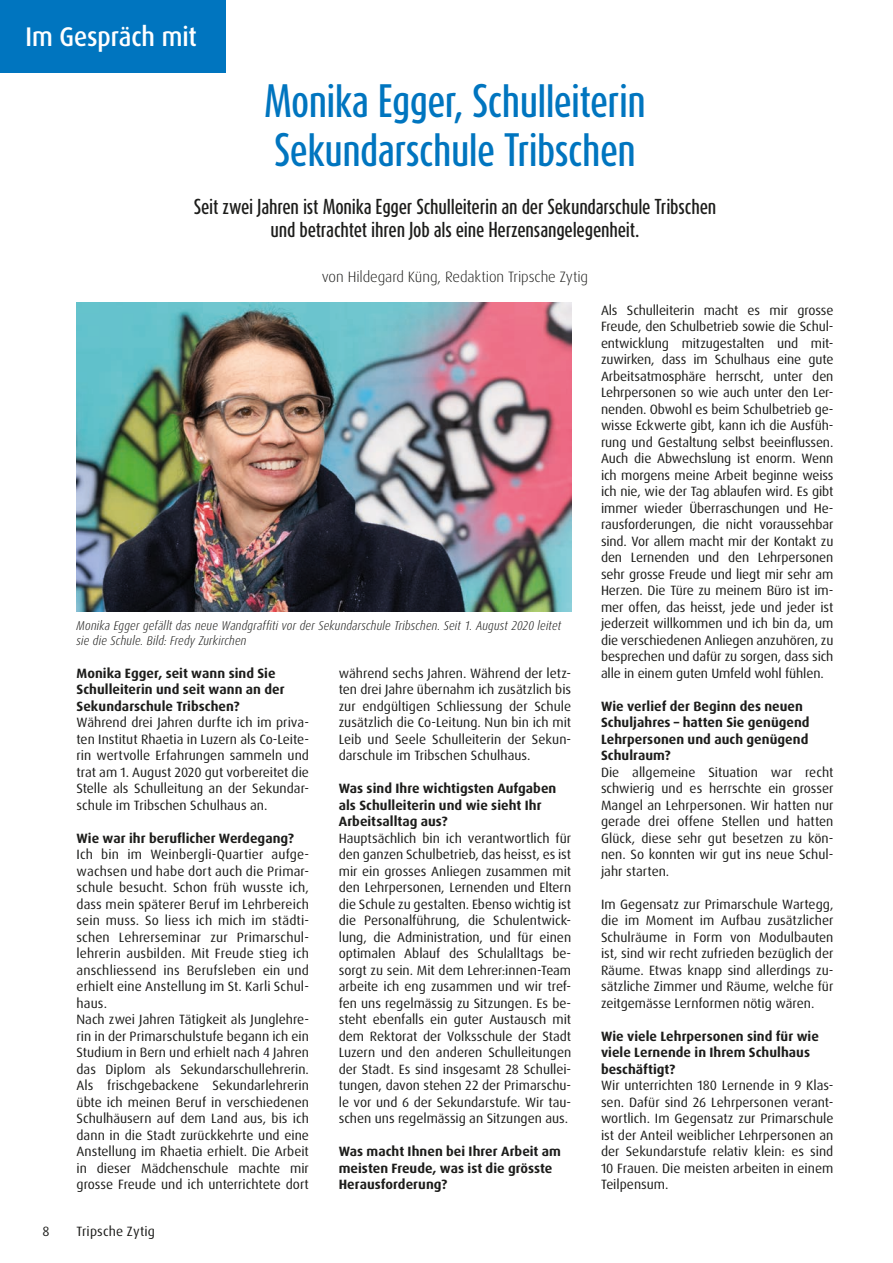
<style>
.page{position:relative;width:893px;height:1263px;background:#fff}
.page>*{position:absolute;margin:0;border:0;box-sizing:border-box;transform-origin:0 0}
.Titel{font:500 39px "Dax Compact Pro";letter-spacing:-.015em;color:#0075bf}
.Inhalt{font:500 27px "Dax Pro";letter-spacing:-.005em;color:#fff;scale:.9 1}
.Lead{font:500 18px/22.5px "Dax Compact Pro";letter-spacing:-.01em;color:#1d1d1b;text-align:center}
.Autor{font:300 15px "Dax";letter-spacing:-.005em;color:#1d1d1b}
.Grundtext{font:13.5px/16.5px "Dax Pro";color:#1d1d1b;text-align:justify}
.Grundtext-2{font:700 13.5px/16.5px "Dax Pro";letter-spacing:.005em;color:#1d1d1b}
.Bildunterschrift{font:italic 300 condensed 12.75px/15px "Dax Pro";letter-spacing:.01em;color:#1d1d1b}
</style>
<div class="page">
<img style="left:77px;top:302px;width:494px;height:310px">
<div style="left:0;top:0;width:225px;height:72px;background:#0075bf"></div>
<p class="Inhalt" style="left:26px;top:19px;width:192px">Im Gespräch mit</p>
<p class="Titel" style="left:264px;top:75px;width:383px">Monika Egger, Schulleiterin</p>
<p class="Titel" style="left:274px;top:124px;width:363px">Sekundarschule Tribschen</p>
<p class="Lead" style="left:194px;top:195px;width:524px">Seit zwei Jahren ist Monika Egger Schulleiterin an der Sekundarschule Tribschen und betrachtet ihren Job als eine Herzensangelegenheit.</p>
<p class="Autor" style="left:322px;top:268px;width:268px">von Hildegard Küng, Redaktion Tripsche Zytig</p>
<p class="Bildunterschrift" style="left:77px;top:618px;width:486px">Monika Egger gefällt das neue Wandgraffiti vor der Sekundarschule Tribschen. Seit 1. August 2020 leitet sie die Schule. Bild: Fredy Zurkirchen</p>
<p class="Grundtext-2" style="left:77px;top:665px;width:210px">Monika Egger, seit wann sind Sie<br>Schulleiterin und seit wann an der<br>Sekundarschule Tribschen?</p>
<p class="Grundtext" style="left:77px;top:714px;width:234px">Während drei Jahren durfte ich im priva&shy;ten Institut Rhaetia in Luzern als Co-Leite&shy;rin wertvolle Erfahrungen sammeln und trat am 1. August 2020 gut vorbereitet die Stelle als Schulleitung an der Sekundar&shy;schule im Tribschen Schulhaus an.</p>
<p class="Grundtext-2" style="left:77px;top:830px;width:219px">Wie war ihr beruflicher Werdegang?</p>
<p class="Grundtext" style="left:77px;top:846px;width:234px">Ich bin im Weinbergli-Quartier aufge&shy;wachsen und habe dort auch die Primar&shy;schule besucht. Schon früh wusste ich, dass mein späterer Beruf im Lehrbereich sein muss. So liess ich mich im städti&shy;schen Lehrerseminar zur Primarschul&shy;lehrerin ausbilden. Mit Freude stieg ich anschliessend ins Berufsleben ein und erhielt eine Anstellung im St. Karli Schul&shy;haus.</p>
<p class="Grundtext" style="left:77px;top:1011px;width:234px">Nach zwei Jahren Tätigkeit als Junglehre&shy;rin in der Primarschulstufe begann ich ein Studium in Bern und erhielt nach 4 Jahren das Diplom als Sekundarschullehrerin.<br>Als frischgebackene Sekundarlehrerin übte ich meinen Beruf in verschiedenen Schulhäusern auf dem Land aus, bis ich dann in die Stadt zurückkehrte und eine Anstellung im Rhaetia erhielt. Die Arbeit in dieser Mädchenschule machte mir grosse Freude und ich unterrichtete dort</p>
<p class="Grundtext" style="left:43px;top:1223px;width:9px">8</p>
<p class="Grundtext" style="left:77px;top:1223px;width:80px">Tripsche Zytig</p>
<p class="Grundtext" style="left:339px;top:665px;width:234px">während sechs Jahren. Während der letz&shy;ten drei Jahre übernahm ich zusätzlich bis zur endgültigen Schliessung der Schule zusätzlich die Co-Leitung. Nun bin ich mit Leib und Seele Schulleiterin der Sekun&shy;darschule im Tribschen Schulhaus.</p>
<p class="Grundtext-2" style="left:339px;top:780px;width:219px">Was sind Ihre wichtigsten Aufgaben als Schulleiterin und wie sieht Ihr<br>Arbeitsalltag aus?</p>
<p class="Grundtext" style="left:339px;top:830px;width:234px">Hauptsächlich bin ich verantwortlich für den ganzen Schulbetrieb, das heisst, es ist mir ein grosses Anliegen zusammen mit den Lehrpersonen, Lernenden und Eltern die Schule zu gestalten. Ebenso wichtig ist die Personalführung, die Schulentwick&shy;lung, die Administration, und für einen optimalen Ablauf des Schulalltags be&shy;sorgt zu sein. Mit dem Lehrer:innen-Team arbeite ich eng zusammen und wir tref&shy;fen uns regelmässig zu Sitzungen. Es be&shy;steht ebenfalls ein guter Austausch mit dem Rektorat der Volksschule der Stadt Luzern und den anderen Schulleitungen der Stadt. Es sind insgesamt 28 Schullei&shy;tungen, davon stehen 22 der Primarschu&shy;le vor und 6 der Sekundarstufe. Wir tau&shy;schen uns regelmässig an Sitzungen aus.</p>
<p class="Grundtext-2" style="left:339px;top:1143px;width:224px">Was macht Ihnen bei Ihrer Arbeit am meisten Freude, was ist die grösste<br>Herausforderung?</p>
<p class="Grundtext" style="left:601px;top:302px;width:234px">Als Schulleiterin macht es mir grosse Freude, den Schulbetrieb sowie die Schul&shy;entwicklung mitzugestalten und mit&shy;zuwirken, dass im Schulhaus eine gute Arbeitsatmosphäre herrscht, unter den Lehrpersonen so wie auch unter den Ler&shy;nenden. Obwohl es beim Schulbetrieb ge&shy;wisse Eckwerte gibt, kann ich die Ausfüh&shy;rung und Gestaltung selbst beeinflussen.<br>Auch die Abwechslung ist enorm. Wenn ich morgens meine Arbeit beginne weiss ich nie, wie der Tag ablaufen wird. Es gibt immer wieder Überraschungen und He&shy;rausforderungen, die nicht voraussehbar sind. Vor allem macht mir der Kontakt zu den Lernenden und den Lehrpersonen sehr grosse Freude und liegt mir sehr am Herzen. Die Türe zu meinem Büro ist im&shy;mer offen, das heisst, jede und jeder ist jederzeit willkommen und ich bin da, um die verschiedenen Anliegen anzuhören, zu besprechen und dafür zu sorgen, dass sich alle in einem guten Umfeld wohl fühlen.</p>
<p class="Grundtext-2" style="left:601px;top:698px;width:210px">Wie verlief der Beginn des neuen<br>Schuljahres – hatten Sie genügend<br>Lehrpersonen und auch genügend<br>Schulraum?</p>
<p class="Grundtext" style="left:601px;top:764px;width:234px">Die allgemeine Situation war recht schwierig und es herrschte ein grosser Mangel an Lehrpersonen. Wir hatten nur gerade drei offene Stellen und hatten Glück, diese sehr gut besetzen zu kön&shy;nen. So konnten wir gut ins neue Schul&shy;jahr starten.</p>
<p class="Grundtext" style="left:601px;top:896px;width:234px">Im Gegensatz zur Primarschule Wartegg, die im Moment im Aufbau zusätzlicher Schulräume in Form von Modulbauten ist, sind wir recht zufrieden bezüglich der Räume. Etwas knapp sind allerdings zu&shy;sätzliche Zimmer und Räume, welche für zeitgemässe Lernformen nötig wären.</p>
<p class="Grundtext-2" style="left:601px;top:1028px;width:219px">Wie viele Lehrpersonen sind für wie viele Lernende in Ihrem Schulhaus beschäftigt?</p>
<p class="Grundtext" style="left:601px;top:1077px;width:234px">Wir unterrichten 180 Lernende in 9 Klas&shy;sen. Dafür sind 26 Lehrpersonen verant&shy;wortlich. Im Gegensatz zur Primarschule ist der Anteil weiblicher Lehrpersonen an der Sekundarstufe relativ klein: es sind 10 Frauen. Die meisten arbeiten in einem Teilpensum.</p>
</div>
